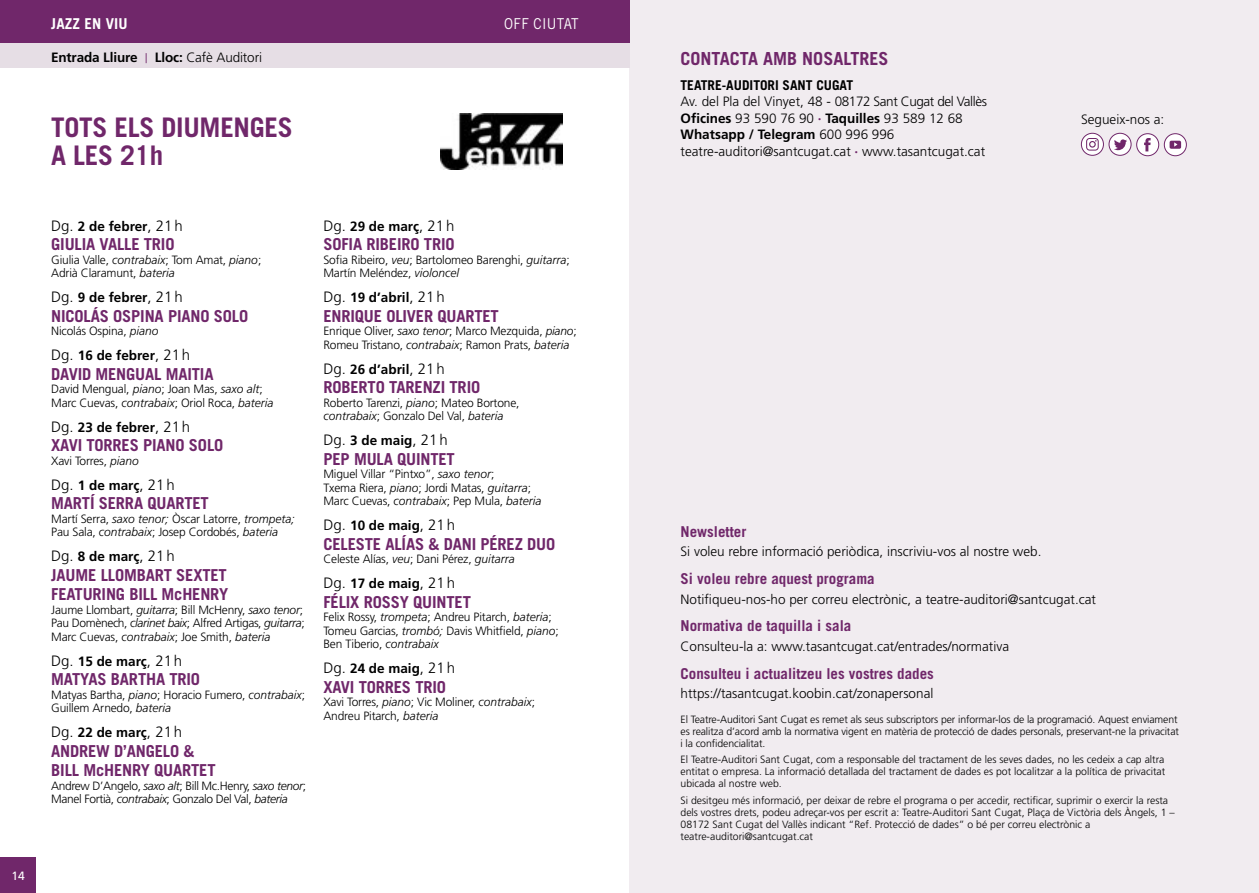
<style>
.page{position:relative;width:1259px;height:893px;background:#fff}
.page>*{position:absolute;margin:0;border:0;box-sizing:border-box;transform-origin:0 0}
.t1{font:700 27px/28.5px "Trade Gothic";letter-spacing:-.01em;color:#70276a}
.t2{font:700 18px "Trade Gothic";color:#70276a}
.t3{font:700 16.5px/19.5px "Trade Gothic";letter-spacing:-.01em;color:#70276a}
.t4{font:700 15px "Trade Gothic";color:#70276a}
.t5{font:300 15px "Frutiger";color:#000}
.t6{font:700 15px "Trade Gothic";letter-spacing:.01em;color:#fff}
.t7{font:15px "Trade Gothic";letter-spacing:.02em;color:#fff;scale:.9 1}
.t8{font:300 13.5px/16.5px "Frutiger";color:#000}
.t9{font:700 13.5px "Frutiger";color:#000}
.t10{font:700 13.5px "Trade Gothic";color:#000}
.t11{font:300 12px/13.5px "Frutiger";letter-spacing:-.015em;color:#000}
.t12{font:12px "Frutiger";color:#fff}
.t13{font:300 10.5px/12px "Frutiger";color:#000}
.s1{font-family:"Trade Gothic";font-weight:400;color:#70276a}
.s2{font-weight:300}
.s3{font-weight:300;font-size:15px}
.s4{font-style:italic}
.s5{font-weight:700;font-size:13.5px}
.s6{font-weight:700}
.s7{font-weight:700;color:#70276a}
</style>
<div class="page">
<div style="left:630px;top:0;width:629px;height:893px;background:#f1ecf0"></div>
<div style="left:0;top:857px;width:36px;height:36px;background:#70276a"></div>
<div style="left:0;top:26px;width:629px;height:42px;background:#e6dee5"></div>
<div style="left:0;top:0;width:629px;height:43px;background:#70276a"></div>
<img style="left:440px;top:113px;width:122px;height:57px">
<svg style="left:1136px;top:134px;width:22px;height:22px"></svg>
<div style="left:1136px;top:133px;width:23px;height:23px;border:1px solid #70276a;border-radius:50%"></div>
<svg style="left:1144px;top:138px;width:6px;height:13px"></svg>
<svg style="left:1164px;top:134px;width:22px;height:22px"></svg>
<div style="left:1164px;top:133px;width:22px;height:23px;border:1px solid #70276a;border-radius:50%"></div>
<svg style="left:1169px;top:141px;width:12px;height:8px"></svg>
<svg style="left:1081px;top:133px;width:22px;height:22px"></svg>
<div style="left:1081px;top:133px;width:22px;height:23px;border:1px solid #70276a;border-radius:50%"></div>
<svg style="left:1086px;top:138px;width:12px;height:13px"></svg>
<svg style="left:1109px;top:133px;width:22px;height:22px"></svg>
<div style="left:1108px;top:133px;width:23px;height:23px;border:1px solid #70276a;border-radius:50%"></div>
<svg style="left:1113px;top:139px;width:14px;height:11px"></svg>
<p class="t12" style="left:11px;top:868px;width:15px">14</p>
<p class="t6" style="left:51px;top:15px;width:78px">JAZZ EN VIU</p>
<p class="t9" style="left:51px;top:49px;width:212px">Entrada Lliure <span class="s1">|</span> Lloc: <span class="s2">Cafè Auditori</span></p>
<h1 class="t1" style="left:51px;top:112px;width:243px">TOTS ELS DIUMENGES<br>A LES 21h</h1>
<p class="t7" style="left:504px;top:15px;width:84px">OFF CIUTAT</p>
<p class="t9" style="left:51px;top:218px;width:133px"><span class="s3">Dg.</span> 2 de febrer<span class="s3">, 21h</span></p>
<h3 class="t3" style="left:51px;top:234px;width:125px">GIULIA VALLE TRIO</h3>
<p class="t11" style="left:51px;top:253px;width:212px">Giulia Valle, <span class="s4">contrabaix</span>; Tom Amat, <span class="s4">piano</span>;<br>Adrià Claramunt, <span class="s4">bateria</span></p>
<p class="t9" style="left:51px;top:290px;width:133px"><span class="s3">Dg.</span> 9 de febrer<span class="s3">, 21h</span></p>
<h3 class="t3" style="left:51px;top:306px;width:198px">NICOLÁS OSPINA PIANO SOLO</h3>
<p class="t11" style="left:51px;top:324px;width:109px">Nicolás Ospina, <span class="s4">piano</span></p>
<p class="t9" style="left:51px;top:348px;width:140px"><span class="s3">Dg.</span> 16 de febrer<span class="s3">, 21h</span></p>
<h3 class="t3" style="left:51px;top:364px;width:164px">DAVID MENGUAL MAITIA</h3>
<p class="t11" style="left:51px;top:382px;width:224px">David Mengual, <span class="s4">piano</span>; Joan Mas, <span class="s4">saxo alt</span>;<br>Marc Cuevas, <span class="s4">contrabaix</span>; Oriol Roca, <span class="s4">bateria</span></p>
<p class="t9" style="left:51px;top:419px;width:140px"><span class="s3">Dg.</span> 23 de febrer<span class="s3">, 21h</span></p>
<h3 class="t3" style="left:51px;top:435px;width:174px">XAVI TORRES PIANO SOLO</h3>
<p class="t11" style="left:51px;top:454px;width:89px">Xavi Torres, <span class="s4">piano</span></p>
<p class="t5" style="left:51px;top:476px;width:125px">Dg. <span class="s5">1 de març</span>, 21h</p>
<h3 class="t3" style="left:51px;top:493px;width:159px">MARTÍ SERRA QUARTET</h3>
<p class="t11" style="left:51px;top:512px;width:245px">Martí Serra, <span class="s4">saxo tenor;</span> Òscar Latorre, <span class="s4">trompeta;<br></span>Pau Sala, <span class="s4">contrabaix</span>; Josep Cordobés, <span class="s4">bateria</span></p>
<p class="t5" style="left:51px;top:548px;width:125px">Dg. <span class="s5">8 de març</span>, 21h</p>
<h3 class="t3" style="left:51px;top:565px;width:178px">JAUME LLOMBART SEXTET<br>FEATURING BILL McHENRY</h3>
<p class="t11" style="left:51px;top:603px;width:255px">Jaume Llombart, <span class="s4">guitarra</span>; Bill McHenry, <span class="s4">saxo tenor</span>;<br>Pau Domènech, <span class="s4">clarinet baix</span>; Alfred Artigas, <span class="s4">guitarra</span>;<br>Marc Cuevas, <span class="s4">contrabaix</span>; Joe Smith, <span class="s4">bateria</span></p>
<p class="t9" style="left:51px;top:653px;width:132px"><span class="s3">Dg.</span> 15 de març<span class="s3">, 21h</span></p>
<h3 class="t3" style="left:51px;top:670px;width:150px">MATYAS BARTHA TRIO</h3>
<p class="t11" style="left:51px;top:688px;width:255px">Matyas Bartha, <span class="s4">piano</span>; Horacio Fumero, <span class="s4">contrabaix</span>;<br>Guillem Arnedo, <span class="s4">bateria</span></p>
<p class="t9" style="left:51px;top:725px;width:132px"><span class="s3">Dg.</span> 22 de març<span class="s3">, 21h</span></p>
<h3 class="t3" style="left:51px;top:741px;width:166px">ANDREW D’ANGELO &amp;<br>BILL McHENRY QUARTET</h3>
<p class="t11" style="left:51px;top:779px;width:256px">Andrew D’Angelo, <span class="s4">saxo alt</span>; Bill Mc.Henry, <span class="s4">saxo tenor</span>;<br>Manel Fortià, <span class="s4">contrabaix</span>; Gonzalo Del Val, <span class="s4">bateria</span></p>
<p class="t9" style="left:323px;top:218px;width:132px"><span class="s3">Dg.</span> 29 de març<span class="s3">, 21h</span></p>
<h3 class="t3" style="left:323px;top:234px;width:133px">SOFIA RIBEIRO TRIO</h3>
<p class="t11" style="left:323px;top:253px;width:248px">Sofia Ribeiro, <span class="s4">veu</span>; Bartolomeo Barenghi, <span class="s4">guitarra</span>;<br>Martín Meléndez, <span class="s4">violoncel</span></p>
<p class="t9" style="left:323px;top:290px;width:123px"><span class="s3">Dg.</span> 19 d’abril<span class="s3">, 21h</span></p>
<h3 class="t3" style="left:323px;top:306px;width:177px">ENRIQUE OLIVER QUARTET</h3>
<p class="t11" style="left:323px;top:324px;width:255px">Enrique Oliver, <span class="s4">saxo tenor</span>; Marco Mezquida, <span class="s4">piano</span>;<br>Romeu Tristano, <span class="s4">contrabaix</span>; Ramon Prats, <span class="s4">bateria</span></p>
<p class="t9" style="left:323px;top:361px;width:123px"><span class="s3">Dg.</span> 26 d’abril<span class="s3">, 21h</span></p>
<h3 class="t3" style="left:323px;top:377px;width:158px">ROBERTO TARENZI TRIO</h3>
<p class="t11" style="left:323px;top:396px;width:198px">Roberto Tarenzi, <span class="s4">piano</span>; Mateo Bortone, <span class="s4">contrabaix</span>; Gonzalo Del Val, <span class="s4">bateria</span></p>
<p class="t5" style="left:323px;top:432px;width:126px">Dg. <span class="s5">3 de maig</span>, 21h</p>
<h3 class="t3" style="left:323px;top:449px;width:133px">PEP MULA QUINTET</h3>
<p class="t11" style="left:323px;top:467px;width:219px">Miguel Villar “Pintxo”, <span class="s4">saxo tenor</span>;<br>Txema Riera, <span class="s4">piano</span>; Jordi Matas, <span class="s4">guitarra</span>;<br>Marc Cuevas, <span class="s4">contrabaix</span>; Pep Mula, <span class="s4">bateria</span></p>
<p class="t9" style="left:323px;top:518px;width:133px"><span class="s3">Dg.</span> 10 de maig<span class="s3">, 21h</span></p>
<h3 class="t3" style="left:323px;top:534px;width:233px">CELESTE ALÍAS &amp; DANI PÉREZ DUO</h3>
<p class="t11" style="left:323px;top:552px;width:193px">Celeste Alías, <span class="s4">veu</span>; Dani Pérez, <span class="s4">guitarra</span></p>
<p class="t9" style="left:323px;top:576px;width:133px"><span class="s3">Dg.</span> 17 de maig<span class="s3">, 21h</span></p>
<h3 class="t3" style="left:323px;top:592px;width:149px">FÉLIX ROSSY QUINTET</h3>
<p class="t11" style="left:323px;top:610px;width:237px">Felix Rossy, <span class="s4">trompeta</span>; Andreu Pitarch, <span class="s4">bateria</span>;<br>Tomeu Garcias, <span class="s4">trombó;</span> Davis Whitfield, <span class="s4">piano</span>;<br>Ben Tiberio, <span class="s4">contrabaix</span></p>
<p class="t9" style="left:323px;top:661px;width:133px"><span class="s3">Dg.</span> 24 de maig<span class="s3">, 21h</span></p>
<h3 class="t3" style="left:323px;top:677px;width:124px">XAVI TORRES TRIO</h3>
<p class="t11" style="left:323px;top:695px;width:213px">Xavi Torres, <span class="s4">piano</span>; Vic Moliner, <span class="s4">contrabaix</span>;<br>Andreu Pitarch, <span class="s4">bateria</span></p>
<h2 class="t2" style="left:680px;top:47px;width:209px">CONTACTA AMB NOSALTRES</h2>
<p class="t10" style="left:680px;top:77px;width:174px">TEATRE-AUDITORI SANT CUGAT</p>
<p class="t8" style="left:680px;top:93px;width:308px">Av. del Pla del Vinyet, 48 - 08172 Sant Cugat del Vallès <span class="s6">Oficines</span> 93 590 76 90 <span class="s7">·</span> <span class="s6">Taquilles</span> 93 589 12 68<br><span class="s6">Whatsapp / Telegram</span> 600 996 996 teatre-auditori@santcugat.cat <span class="s7">·</span> www.tasantcugat.cat</p>
<p class="t8" style="left:1081px;top:111px;width:85px">Segueix-nos a:</p>
<p class="t4" style="left:680px;top:522px;width:67px">Newsletter</p>
<p class="t8" style="left:680px;top:543px;width:362px">Si voleu rebre informació periòdica, inscriviu-vos al nostre web.</p>
<p class="t4" style="left:680px;top:569px;width:196px">Si voleu rebre aquest programa</p>
<p class="t8" style="left:680px;top:591px;width:417px">Notifiqueu-nos-ho per correu electrònic, a teatre-auditori@santcugat.cat</p>
<p class="t4" style="left:680px;top:617px;width:172px">Normativa de taquilla i sala</p>
<p class="t8" style="left:680px;top:638px;width:330px">Consulteu-la a: www.tasantcugat.cat/entrades/normativa</p>
<p class="t4" style="left:680px;top:664px;width:255px">Consulteu i actualitzeu les vostres dades</p>
<p class="t8" style="left:680px;top:685px;width:254px">https://tasantcugat.koobin.cat/zonapersonal</p>
<p class="t13" style="left:680px;top:713px;width:500px">El Teatre-Auditori Sant Cugat es remet als seus subscriptors per informar-los de la programació. Aquest enviament es realitza d’acord amb la normativa vigent en matèria de protecció de dades personals, preservant-ne la privacitat i la confidencialitat.</p>
<p class="t13" style="left:680px;top:754px;width:486px;text-align:justify">El Teatre-Auditori Sant Cugat, com a responsable del tractament de les seves dades, no les cedeix a cap altra entitat o empresa. La informació detallada del tractament de dades es pot localitzar a la política de privacitat ubicada al nostre web.</p>
<p class="t13" style="left:680px;top:794px;width:496px">Si desitgeu més informació, per deixar de rebre el programa o per accedir, rectificar, suprimir o exercir la resta dels vostres drets, podeu adreçar-vos per escrit a: Teatre-Auditori Sant Cugat, Plaça de Victòria dels Àngels, 1 – 08172 Sant Cugat del Vallès indicant “Ref. Protecció de dades” o bé per correu electrònic a teatre-auditori@santcugat.cat</p>
</div>
